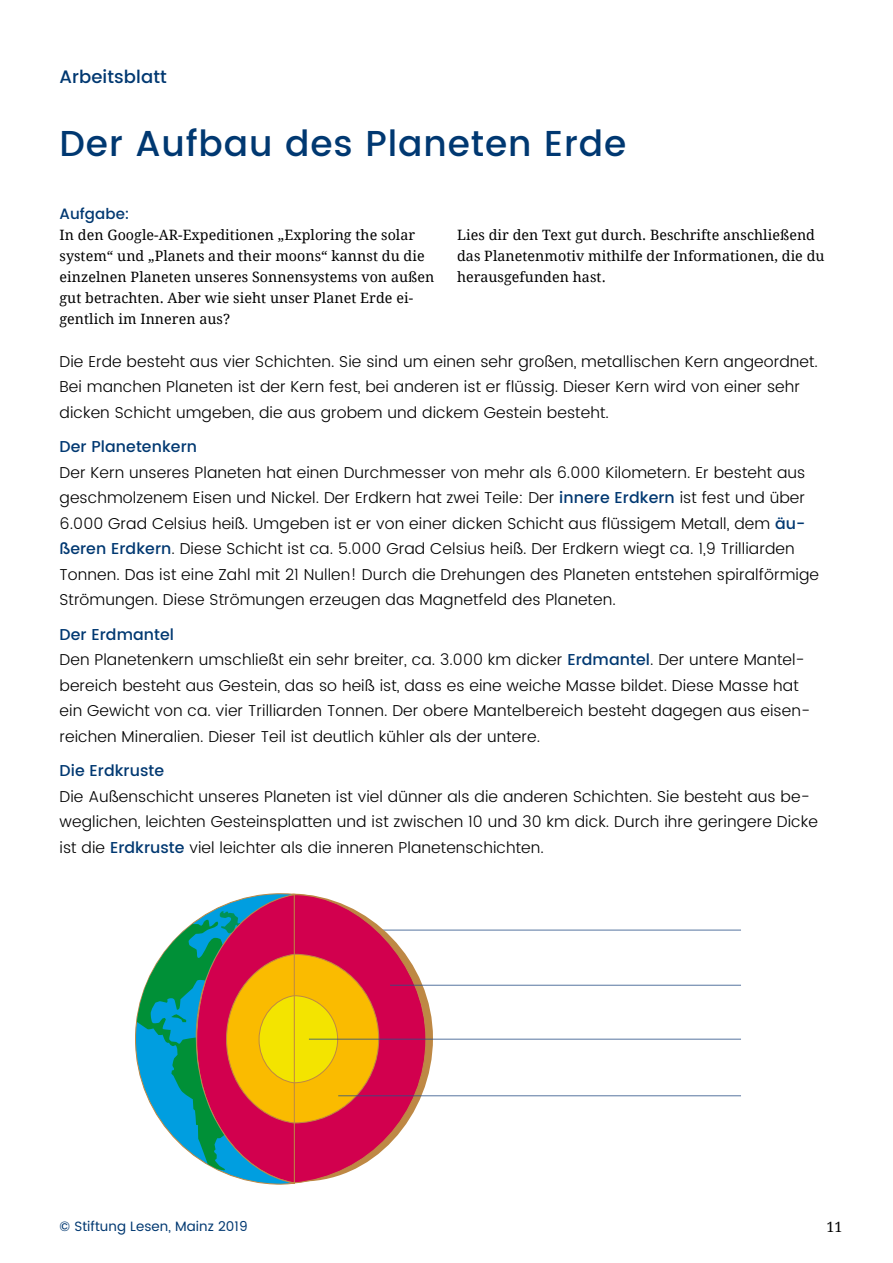
<style>
.page{position:relative;width:893px;height:1263px;background:#fff}
.page>*{position:absolute;margin:0;border:0;box-sizing:border-box;transform-origin:0 0}
.t1{font:500 36px "Poppins DE";letter-spacing:.025em;color:#003871}
.t2{font:500 18px "Poppins DE";letter-spacing:.005em;color:#003871}
.t3{font:300 15.75px/25.5px "Poppins DE";letter-spacing:.005em;color:#000}
.t4{font:500 15.75px "Poppins DE";letter-spacing:.005em;color:#003871}
.t5{font:500 15px "Poppins DE";letter-spacing:.005em;color:#003871}
.t6{font:14.25px/21px "Droid Serif";letter-spacing:.005em;color:#000}
.t7{font:13.5px "Poppins DE";letter-spacing:.005em;color:#003871}
.s1{font-weight:500;color:#003871}
</style>
<div class="page">
<hr style="left:381px;top:930px;width:360px;height:1px;background:#2b5187">
<svg style="left:137px;top:893px;width:300px;height:291px"></svg>
<hr style="left:294px;top:894px;width:1px;height:289px;background:#be8844">
<hr style="left:390px;top:985px;width:351px;height:1px;background:#2b5187">
<hr style="left:309px;top:1039px;width:432px;height:1px;background:#2b5187">
<hr style="left:338px;top:1095px;width:403px;height:1px;background:#2b5187">
<p class="t2" style="left:60px;top:63px;width:109px">Arbeitsblatt</p>
<h1 class="t1" style="left:60px;top:117px;width:568px">Der Aufbau des Planeten Erde</h1>
<p class="t5" style="left:60px;top:203px;width:72px">Aufgabe:</p>
<p class="t6" style="left:60px;top:224px;width:376px">In den Google-AR-Expeditionen „Exploring the solar system“ und „Planets and their moons“ kannst du die einzelnen Planeten unseres Sonnensystems von außen gut betrachten. Aber wie sieht unser Planet Erde ei&shy;gentlich im Inneren aus?</p>
<p class="t3" style="left:60px;top:349px;width:760px">Die Erde besteht aus vier Schichten. Sie sind um einen sehr großen, metallischen Kern angeordnet.<br>Bei manchen Planeten ist der Kern fest, bei anderen ist er flüssig. Dieser Kern wird von einer sehr dicken Schicht umgeben, die aus grobem und dickem Gestein besteht.</p>
<p class="t4" style="left:60px;top:435px;width:139px">Der Planetenkern</p>
<p class="t3" style="left:60px;top:460px;width:761px">Der Kern unseres Planeten hat einen Durchmesser von mehr als 6.000 Kilometern. Er besteht aus geschmolzenem Eisen und Nickel. Der Erdkern hat zwei Teile: Der <span class="s1">innere Erdkern</span> ist fest und über 6.000 Grad Celsius heiß. Umgeben ist er von einer dicken Schicht aus flüssigem Metall, dem <span class="s1">äu&shy;ßeren Erdkern</span>. Diese Schicht ist ca. 5.000 Grad Celsius heiß. Der Erdkern wiegt ca. 1,9 Trilliarden Tonnen. Das ist eine Zahl mit 21 Nullen! Durch die Drehungen des Planeten entstehen spiralförmige Strömungen. Diese Strömungen erzeugen das Magnetfeld des Planeten.</p>
<p class="t3" style="left:60px;top:622px;width:752px"><span class="s1">Der Erdmantel<br></span>Den Planetenkern umschließt ein sehr breiter, ca. 3.000 km dicker <span class="s1">Erdmantel</span>. Der untere Mantel&shy;bereich besteht aus Gestein, das so heiß ist, dass es eine weiche Masse bildet. Diese Masse hat ein Gewicht von ca. vier Trilliarden Tonnen. Der obere Mantelbereich besteht dagegen aus eisen&shy;reichen Mineralien. Dieser Teil ist deutlich kühler als der untere.</p>
<p class="t4" style="left:60px;top:759px;width:106px">Die Erdkruste</p>
<p class="t3" style="left:60px;top:784px;width:760px">Die Außenschicht unseres Planeten ist viel dünner als die anderen Schichten. Sie besteht aus be&shy;weglichen, leichten Gesteinsplatten und ist zwischen 10 und 30 km dick. Durch ihre geringere Dicke ist die <span class="s1">Erdkruste</span> viel leichter als die inneren Planetenschichten.</p>
<p class="t6" style="left:457px;top:224px;width:369px">Lies dir den Text gut durch. Beschrifte anschließend das Planetenmotiv mithilfe der Informationen, die du herausgefunden hast.</p>
<p class="t7" style="left:60px;top:1217px;width:190px">© Stiftung Lesen, Mainz 2019</p>
<p class="t6" style="left:826px;top:1216px;width:18px">11</p>
</div>
